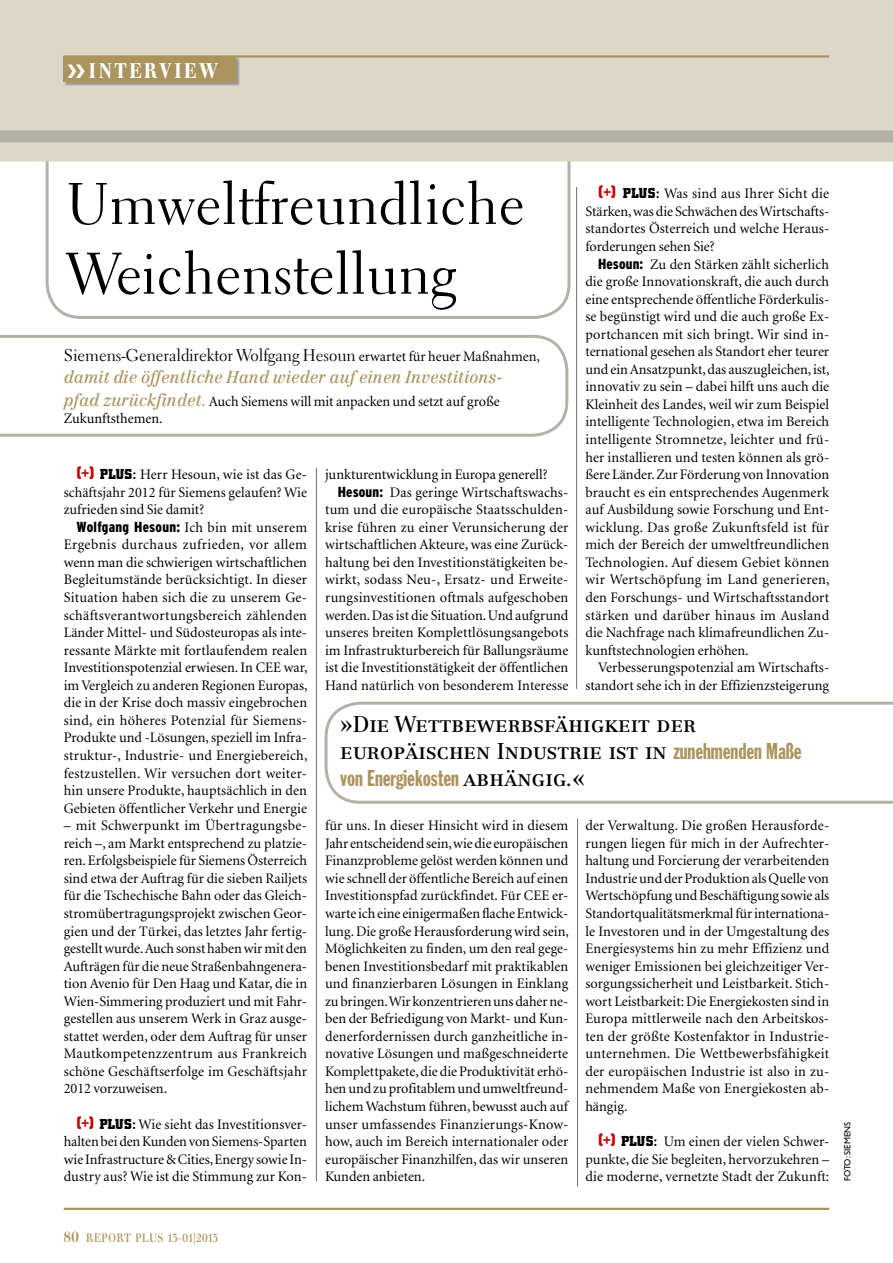
<style>
.page{position:relative;width:893px;height:1263px;background:#fff}
.page>*{position:absolute;margin:0;border:0;box-sizing:border-box;transform-origin:0 0}
.t1{font:58.35px/69.8px "Electra LH";color:#000}
.t2{font:22.5px/27px "Centennial Roman SC";color:#000}
.t3{font:22.5px "Franklin Gothic Extra Cond";color:#ab945d}
.t4{font:800 21px "Walbaum Condensed";letter-spacing:.12em;color:#fff}
.t5{font:16.95px "Electra LH";color:#000}
.t6{font:16.95px "Centennial Italic Os F";color:#ab945d}
.t7{font:14.55px/17.5px "Minion";letter-spacing:.005em;color:#000;text-align:justify}
.t8{font:12px "Walbaum Condensed Medium Deck";letter-spacing:.04em;color:#ab945d}
.t9{font:9px "Gill Sans";color:#000}
.s1{font-family:"Eurostile";font-weight:700;font-size:14.25px;color:#c00304}
.s2{font-family:"City";font-weight:700;font-size:14.25px}
.s3{font-family:"Interstate";font-weight:900;font-stretch:condensed}
.s4{font-family:"Minion";font-size:14.55px}
.s5{font-family:"Centennial Italic Os F";font-size:16.95px;color:#ab945d}
.s6{font-family:"Franklin Gothic Extra Cond";color:#ab945d}
.s7{font-family:"Centennial Roman SC";color:#000}
.s8{font-family:"Walbaum Condensed";font-weight:700;font-size:15px}
</style>
<div class="page">
<svg style="left:46px;top:162px;width:524px;height:157px"></svg>
<svg style="left:0;top:335px;width:568px;height:102px"></svg>
<hr style="left:64px;top:1208px;width:765px;height:2px;background:#ab945d">
<svg style="left:0;top:142px;width:893px;height:20px;background:#dbd6c9"></svg>
<svg style="left:0;top:0;width:893px;height:142px;background:#d8d3c5"></svg>
<hr style="left:316px;top:468px;width:1px;height:713px;background:#6e6e6e">
<hr style="left:576px;top:187px;width:1px;height:502px;background:#6e6e6e">
<hr style="left:577px;top:819px;width:1px;height:367px;background:#6e6e6e">
<svg style="left:325px;top:702px;width:568px;height:102px"></svg>
<hr style="left:64px;top:55px;width:765px;height:3px;background:#ab945d">
<div style="left:64px;top:57px;width:176px;height:29px;background:#000;opacity:.3"></div>
<div style="left:64px;top:57px;width:172px;height:25px;background:#ab945d"></div>
<h3 class="t4" style="left:89px;top:59px;width:131px">INTERVIEW</h3>
<h1 class="t1" style="left:66px;top:169px;width:461px">Umweltfreundliche<br>Weichenstellung</h1>
<p class="t7" style="left:585px;top:185px;width:245px;text-indent:13px"><span class="s1">(+)</span> <span class="s2">PLUS:</span> Was sind aus Ihrer Sicht die Stärken, was die Schwächen des Wirtschafts&shy;standortes Österreich und welche Heraus&shy;forderungen sehen Sie?</p>
<p class="t7" style="left:585px;top:256px;width:246px;text-indent:13px"><span class="s3">Hesoun:</span> Zu den Stärken zählt sicherlich die große Innovationskraft, die auch durch eine entsprechende öffentliche Förderkulis&shy;se begünstigt wird und die auch große Ex&shy;portchancen mit sich bringt. Wir sind in&shy;ternational gesehen als Standort eher teurer und ein Ansatzpunkt, das auszugleichen, ist, innovativ zu sein – dabei hilft uns auch die Kleinheit des Landes, weil wir zum Beispiel intelligente Technologien, etwa im Bereich intelligente Stromnetze, leichter und frü&shy;her installieren und testen können als grö&shy;ßere Länder. Zur Förderung von Innovation braucht es ein entsprechendes Augenmerk auf Ausbildung sowie Forschung und Ent&shy;wicklung. Das große Zukunftsfeld ist für mich der Bereich der umweltfreundlichen Technologien. Auf diesem Gebiet können wir Wertschöpfung im Land generieren, den Forschungs- und Wirtschaftsstandort stärken und darüber hinaus im Ausland die Nachfrage nach klimafreundlichen Zu&shy;kunftstechnologien erhöhen.</p>
<p class="t7" style="left:585px;top:659px;width:245px;text-align:right">Verbesserungspotenzial am Wirtschafts&shy;standort sehe ich in der Effizienzsteigerung</p>
<p class="t5" style="left:64px;top:345px;width:478px">Siemens-Generaldirektor Wolfgang Hesoun <span class="s4">erwartet für heuer Maßnahmen,</span></p>
<p class="t6" style="left:64px;top:367px;width:440px">damit die öffentliche Hand wieder auf einen Investitions-</p>
<p class="t7" style="left:64px;top:393px;width:438px"><span class="s5">pfad zurückfindet.</span> Auch Siemens will mit anpacken und setzt auf große<br>Zukunftsthemen.</p>
<p class="t7" style="left:64px;top:466px;width:245px;text-indent:13px"><span class="s1">(+)</span> <span class="s2">PLUS:</span> Herr Hesoun, wie ist das Ge&shy;schäftsjahr 2012 für Siemens gelaufen? Wie zufrieden sind Sie damit?</p>
<p class="t7" style="left:64px;top:519px;width:245px;text-indent:13px"><span class="s3">Wolfgang Hesoun:</span> Ich bin mit unserem Ergebnis durchaus zufrieden, vor allem wenn man die schwierigen wirtschaftlichen Begleitumstände berücksichtigt. In dieser Situation haben sich die zu unserem Ge&shy;schäftsverantwortungsbereich zählenden Länder Mittel- und Südosteuropas als inte&shy;ressante Märkte mit fortlaufendem realen Investitionspotenzial erwiesen. In CEE war, im Vergleich zu anderen Regionen Europas, die in der Krise doch massiv eingebrochen sind, ein höheres Potenzial für Siemens-Produkte und -Lösungen, speziell im Infra&shy;struktur-, Industrie- und Energiebereich, festzustellen. Wir versuchen dort weiter&shy;hin unsere Produkte, hauptsächlich in den Gebieten öffentlicher Verkehr und Energie</p>
<p class="t7" style="left:64px;top:817px;width:245px">– mit Schwerpunkt im Übertragungsbe&shy;reich –, am Markt entsprechend zu platzie&shy;ren. Erfolgsbeispiele für Siemens Österreich sind etwa der Auftrag für die sieben Railjets für die Tschechische Bahn oder das Gleich&shy;stromübertragungsprojekt zwischen Geor&shy;gien und der Türkei, das letztes Jahr fertig&shy;gestellt wurde. Auch sonst haben wir mit den Aufträgen für die neue Straßenbahngenera&shy;tion Avenio für Den Haag und Katar, die in Wien-Simmering produziert und mit Fahr&shy;gestellen aus unserem Werk in Graz ausge&shy;stattet werden, oder dem Auftrag für unser Mautkompetenzzentrum aus Frankreich schöne Geschäftserfolge im Geschäftsjahr 2012 vorzuweisen.</p>
<p class="t7" style="left:64px;top:1116px;width:245px;text-indent:13px"><span class="s1">(+)</span> <span class="s2">PLUS:</span> Wie sieht das Investitionsver&shy;halten bei den Kunden von Siemens-Sparten wie Infrastructure &amp; Cities, Energy sowie In&shy;dustry aus? Wie ist die Stimmung zur Kon-</p>
<p class="t7" style="left:325px;top:466px;width:224px">junkturentwicklung in Europa generell?</p>
<p class="t7" style="left:338px;top:484px;width:232px"><span class="s3">Hesoun:</span> Das geringe Wirtschaftswachs-</p>
<p class="t7" style="left:325px;top:501px;width:245px">tum und die europäische Staatsschulden-</p>
<p class="t7" style="left:325px;top:519px;width:245px">krise führen zu einer Verunsicherung der</p>
<p class="t7" style="left:325px;top:536px;width:245px">wirtschaftlichen Akteure, was eine Zurück-</p>
<p class="t7" style="left:325px;top:554px;width:245px">haltung bei den Investitionstätigkeiten be-</p>
<p class="t7" style="left:325px;top:571px;width:245px">wirkt, sodass Neu-, Ersatz- und Erweite-</p>
<p class="t7" style="left:325px;top:589px;width:245px">rungsinvestitionen oftmals aufgeschoben</p>
<p class="t7" style="left:325px;top:607px;width:245px">werden. Das ist die Situation. Und aufgrund</p>
<p class="t7" style="left:325px;top:624px;width:245px">unseres breiten Komplettlösungsangebots</p>
<p class="t7" style="left:325px;top:642px;width:245px">im Infrastrukturbereich für Ballungsräume</p>
<p class="t7" style="left:325px;top:659px;width:245px">ist die Investitionstätigkeit der öffentlichen</p>
<p class="t7" style="left:325px;top:677px;width:245px">Hand natürlich von besonderem Interesse</p>
<h2 class="t2" style="left:340px;top:711px;width:463px">»Die Wettbewerbsfähigkeit der europäischen Industrie ist in <span class="s6">zunehmenden Maße</span></h2>
<h2 class="t3" style="left:340px;top:766px;width:246px">von Energiekosten <span class="s7">abhängig.«</span></h2>
<p class="t7" style="left:325px;top:817px;width:245px">für uns. In dieser Hinsicht wird in diesem Jahr entscheidend sein, wie die europäischen Finanzprobleme gelöst werden können und wie schnell der öffentliche Bereich auf einen Investitionspfad zurückfindet. Für CEE er&shy;warte ich eine einigermaßen flache Entwick&shy;lung. Die große Herausforderung wird sein, Möglichkeiten zu finden, um den real gege&shy;benen Investitionsbedarf mit praktikablen und finanzierbaren Lösungen in Einklang zu bringen. Wir konzentrieren uns daher ne&shy;ben der Befriedigung von Markt- und Kun&shy;denerfordernissen durch ganzheitliche in&shy;novative Lösungen und maßgeschneiderte Komplettpakete, die die Produktivität erhö&shy;hen und zu profitablem und umweltfreund&shy;lichem Wachstum führen, bewusst auch auf unser umfassendes Finanzierungs-Know&shy;how, auch im Bereich internationaler oder europäischer Finanzhilfen, das wir unseren Kunden anbieten.</p>
<p class="t7" style="left:585px;top:817px;width:245px;text-align:left">der Verwaltung. Die großen Herausforde&shy;rungen liegen für mich in der Aufrechter&shy;haltung und Forcierung der verarbeitenden Industrie und der Produktion als Quelle von Wertschöpfung und Beschäftigung sowie als Standortqualitätsmerkmal für internationa&shy;le Investoren und in der Umgestaltung des Energiesystems hin zu mehr Effizienz und weniger Emissionen bei gleichzeitiger Ver&shy;sorgungssicherheit und Leistbarkeit. Stich&shy;wort Leistbarkeit: Die Energiekosten sind in Europa mittlerweile nach den Arbeitskos&shy;ten der größte Kostenfaktor in Industrie&shy;unternehmen. Die Wettbewerbsfähigkeit der europäischen Industrie ist also in zu&shy;nehmendem Maße von Energiekosten ab&shy;hängig.</p>
<p class="t7" style="left:585px;top:1133px;width:245px;text-indent:13px"><span class="s1">(+)</span> <span class="s2">PLUS:</span> Um einen der vielen Schwer&shy;punkte, die Sie begleiten, hervorzukehren – die moderne, vernetzte Stadt der Zukunft:</p>
<p class="t9" style="left:842px;top:1181px;width:60px;rotate:-90deg">Foto: Siemens</p>
<p class="t8" style="left:64px;top:1230px;width:155px"><span class="s8">80</span> REPORT PLUS 13-01|2013</p>
</div>
